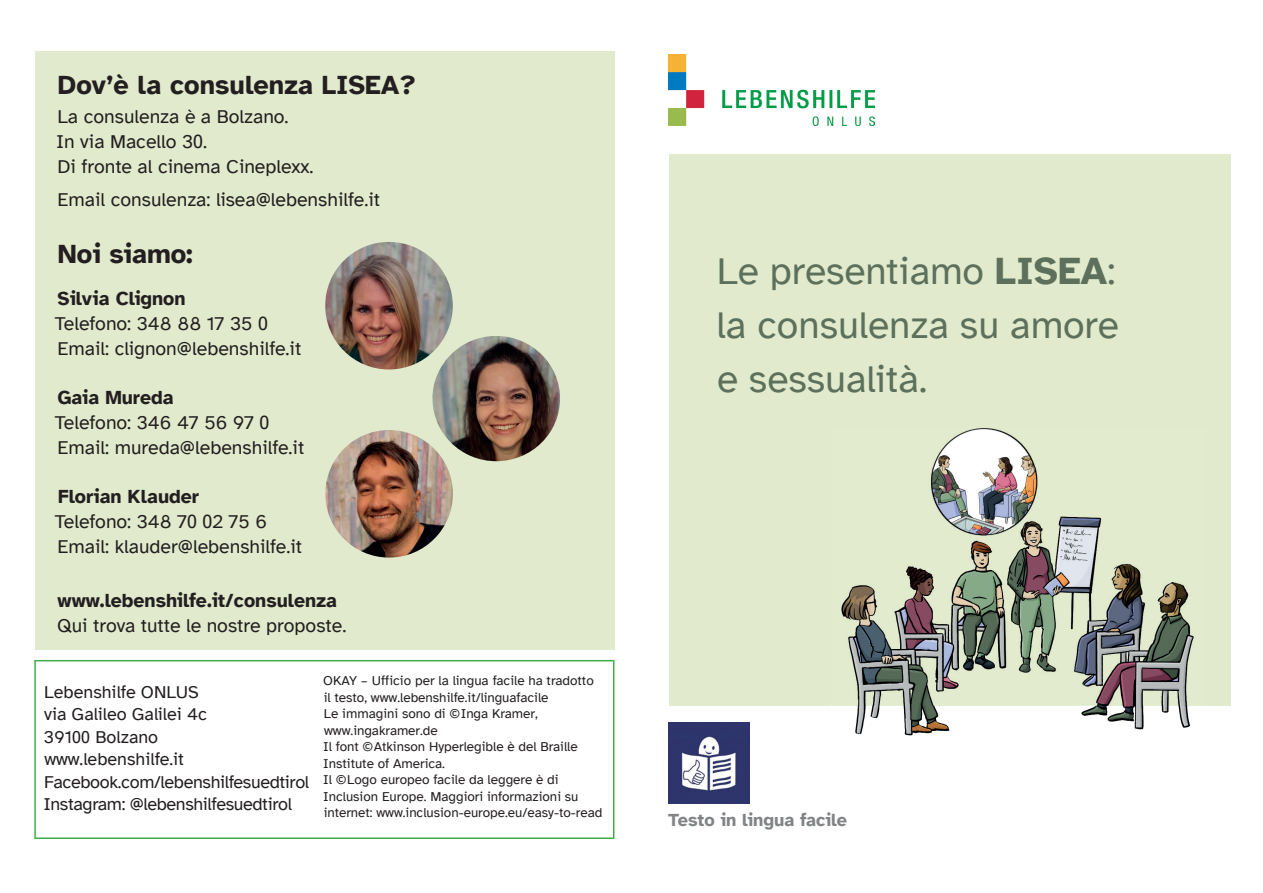
<style>
.page{position:relative;width:1263px;height:893px;background:#fff}
.page>*{position:absolute;margin:0;border:0;box-sizing:border-box;transform-origin:0 0}
.t1{font:39px/54px "Atkinson Hyperlegible";color:#5c705c;text-align:justify}
.t2{font:700 27px "Atkinson Hyperlegible";color:#231f20}
.t3{font:19.5px/24.8px "Atkinson Hyperlegible";color:#231f20}
.t4{font:700 19.5px "Atkinson Hyperlegible";color:#231f20}
.t5{font:18px/22.5px "Atkinson Hyperlegible";letter-spacing:-.02em;color:#231f20}
.t6{font:700 18px "Atkinson Hyperlegible";color:#818485}
.t7{font:13.5px/16.5px "Atkinson Hyperlegible";color:#231f20}
.s1{font-family:"Tahoma";font-size:18px}
.s2{font-weight:700}
.s3{font-family:"Tahoma";font-size:16.2px}
</style>
<div class="page">
<div style="left:34px;top:660px;width:580px;height:179px;border:2px solid #40ae49"></div>
<div style="left:35px;top:51px;width:579px;height:599px;background:#e1eacc"></div>
<div style="left:670px;top:154px;width:561px;height:552px;background:#e1eacc"></div>
<img style="left:831px;top:467px;width:376px;height:269px">
<img style="left:933px;top:428px;width:103px;height:39px">
<img style="left:669px;top:723px;width:81px;height:81px">
<img style="left:669px;top:54px;width:205px;height:72px">
<img style="left:325px;top:242px;width:128px;height:127px;border-radius:64px">
<img style="left:432px;top:336px;width:128px;height:125px">
<img style="left:325px;top:430px;width:128px;height:128px;border-radius:64px">
<h2 class="t2" style="left:58px;top:69px;width:360px">Dov’è la consulenza LISEA?</h2>
<p class="t3" style="left:56px;top:105px;width:259px">La consulenza è a Bolzano.<br>In via Macello 3<span class="s1">0</span>.<br>Di fronte al cinema Cineplexx.</p>
<p class="t3" style="left:57px;top:188px;width:324px">Email consulenza: lisea@lebenshilfe.it</p>
<h2 class="t2" style="left:58px;top:238px;width:136px">Noi siamo:</h2>
<p class="t3" style="left:55px;top:287px;width:248px"><span class="s2">Silvia Clignon<br></span>Telefono: 348 88 17 35 <span class="s1">0<br></span>Email: clignon@lebenshilfe.it</p>
<p class="t3" style="left:55px;top:386px;width:251px"><span class="s2">Gaia Mureda<br></span>Telefono: 346 47 56 97 <span class="s1">0<br></span>Email: mureda@lebenshilfe.it</p>
<p class="t3" style="left:55px;top:485px;width:249px"><span class="s2">Florian Klauder<br></span>Telefono: 348 7<span class="s1">0 0</span>2 75 6<br>Email: klauder@lebenshilfe.it</p>
<p class="t4" style="left:58px;top:589px;width:281px">www.lebenshilfe.it/consulenza</p>
<p class="t3" style="left:57px;top:614px;width:291px">Qui trova tutte le nostre proposte.</p>
<p class="t5" style="left:43px;top:681px;width:267px">Lebenshilfe ONLUS<br>via Galileo Galilei 4c<br>391<span class="s3">00</span> Bolzano<br>www.lebenshilfe.it<br>Facebook.com/lebenshilfesuedtirol<br>Instagram: @lebenshilfesuedtirol</p>
<p class="t7" style="left:323px;top:673px;width:281px">OKAY – Ufficio per la lingua facile ha tradotto il testo, www.lebenshilfe.it/linguafacile<br>Le immagini sono di © Inga Kramer, www.ingakramer.de<br>Il font © Atkinson Hyperlegible è del Braille Institute of America.<br>Il © Logo europeo facile da leggere è di Inclusion Europe. Maggiori informazioni su internet: www.inclusion-europe.eu/easy-to-read</p>
<h1 class="t1" style="left:716px;top:244px;width:404px">Le presentiamo <span class="s2">LISEA</span>: la consulenza su amore e sessualità.</h1>
<p class="t6" style="left:668px;top:809px;width:180px">Testo in lingua facile</p>
</div>
